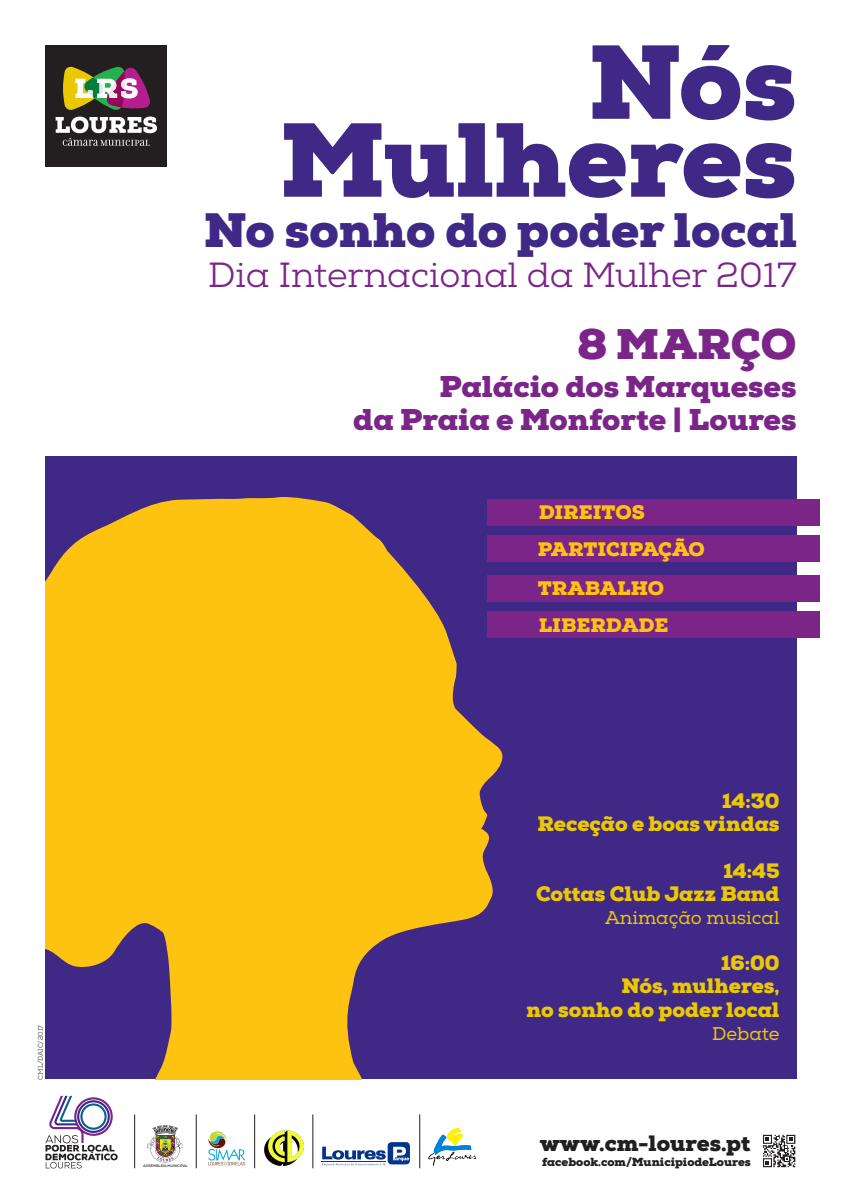
<style>
.page{position:relative;width:842px;height:1191px;background:#fff}
.page>*{position:absolute;margin:0;border:0;box-sizing:border-box;transform-origin:0 0}
.t1{font:900 104.8px "Nexa Slab";color:#402886}
.t2{font:900 48.2px "Nexa Slab";color:#402886}
.t3{font:900 42.7px "Nexa Slab";letter-spacing:-.005em;color:#7b2589}
.t4{font:34.9px "Nexa Slab";color:#7b2589}
.t5{font:900 30px "Nexa Slab";color:#7b2589}
.t6{font:900 22.2px "Nexa Slab";color:#231f20}
.t7{font:900 20.9px "Nexa Slab";color:#eac802}
.t8{font:900 19.5px "Nexa Slab";color:#fec210}
.t9{font:18.3px "Nexa Slab";color:#eac802}
.t10{font:900 11.7px "Nexa Slab";color:#231f20}
.t11{font:6.7px "Nexa Slab";color:#3d3d40}
.t12{font:700 3.6px "Nexa";color:#231f20}
</style>
<div class="page">
<div style="left:45px;top:456px;width:751px;height:623px;background:#402886"></div>
<svg style="left:45px;top:497px;width:458px;height:582px;fill:#fec210"></svg>
<div style="left:45px;top:45px;width:122px;height:122px;background:#231f20"></div>
<svg style="left:56px;top:117px;width:101px;height:29px"></svg>
<svg style="left:63px;top:66px;width:87px;height:44px"></svg>
<svg style="left:763px;top:1134px;width:33px;height:34px"></svg>
<img style="left:428px;top:1151px;width:48px;height:14px">
<img style="left:264px;top:1131px;width:40px;height:34px">
<img style="left:208px;top:1131px;width:38px;height:35px">
<div style="left:487px;top:535px;width:332px;height:27px;background:#7b2589"></div>
<div style="left:487px;top:575px;width:332px;height:26px;background:#7b2589"></div>
<div style="left:487px;top:611px;width:332px;height:27px;background:#7b2589"></div>
<div style="left:487px;top:499px;width:332px;height:27px;background:#7b2589"></div>
<svg style="left:45px;top:1095px;width:73px;height:73px"></svg>
<div style="left:388px;top:1142px;width:22px;height:22px;background:#003588;border-radius:4px"></div>
<svg style="left:393px;top:1146px;width:16px;height:15px"></svg>
<svg style="left:322px;top:1146px;width:64px;height:19px"></svg>
<hr style="left:134px;top:1114px;width:1px;height:54px;background:#231f20">
<hr style="left:196px;top:1114px;width:1px;height:54px;background:#231f20">
<hr style="left:254px;top:1114px;width:1px;height:54px;background:#231f20">
<hr style="left:313px;top:1114px;width:1px;height:54px;background:#231f20">
<hr style="left:420px;top:1114px;width:1px;height:54px;background:#231f20">
<svg style="left:147px;top:1125px;width:36px;height:37px"></svg>
<p class="t11" style="left:37px;top:1079px;width:56px;rotate:-90deg">CML/DAIC/2017</p>
<p class="t1" style="left:588px;top:16px;width:210px">Nós</p>
<p class="t1" style="left:279px;top:94px;width:519px">Mulheres</p>
<p class="t2" style="left:204px;top:199px;width:595px">No sonho do poder local</p>
<p class="t4" style="left:208px;top:254px;width:590px">Dia Internacional da Mulher 2017</p>
<p class="t3" style="left:577px;top:317px;width:221px">8 MARÇO</p>
<p class="t5" style="left:440px;top:368px;width:358px">Palácio dos Marqueses</p>
<p class="t5" style="left:353px;top:400px;width:445px">da Praia e Monforte | Loures</p>
<p class="t8" style="left:539px;top:500px;width:108px">DIREITOS</p>
<p class="t8" style="left:538px;top:536px;width:169px">PARTICIPAÇÃO</p>
<p class="t8" style="left:538px;top:576px;width:128px">TRABALHO</p>
<p class="t8" style="left:539px;top:612px;width:131px">LIBERDADE</p>
<p class="t12" style="left:143px;top:1163px;width:46px">ASSEMBLEIA MUNICIPAL</p>
<p class="t7" style="left:722px;top:787px;width:59px">14:30</p>
<p class="t7" style="left:537px;top:810px;width:244px">Receção e boas vindas</p>
<p class="t7" style="left:723px;top:857px;width:58px">14:45</p>
<p class="t7" style="left:536px;top:880px;width:245px">Cottas Club Jazz Band</p>
<p class="t9" style="left:605px;top:906px;width:176px">Animação musical</p>
<p class="t7" style="left:721px;top:949px;width:60px">16:00</p>
<p class="t7" style="left:621px;top:973px;width:160px">Nós, mulheres,</p>
<p class="t7" style="left:526px;top:996px;width:255px">no sonho do poder local</p>
<p class="t9" style="left:712px;top:1022px;width:69px">Debate</p>
<p class="t6" style="left:540px;top:1129px;width:212px">www.cm-loures.pt</p>
<p class="t10" style="left:542px;top:1154px;width:210px">facebook.com/MunicipiodeLoures</p>
</div>
